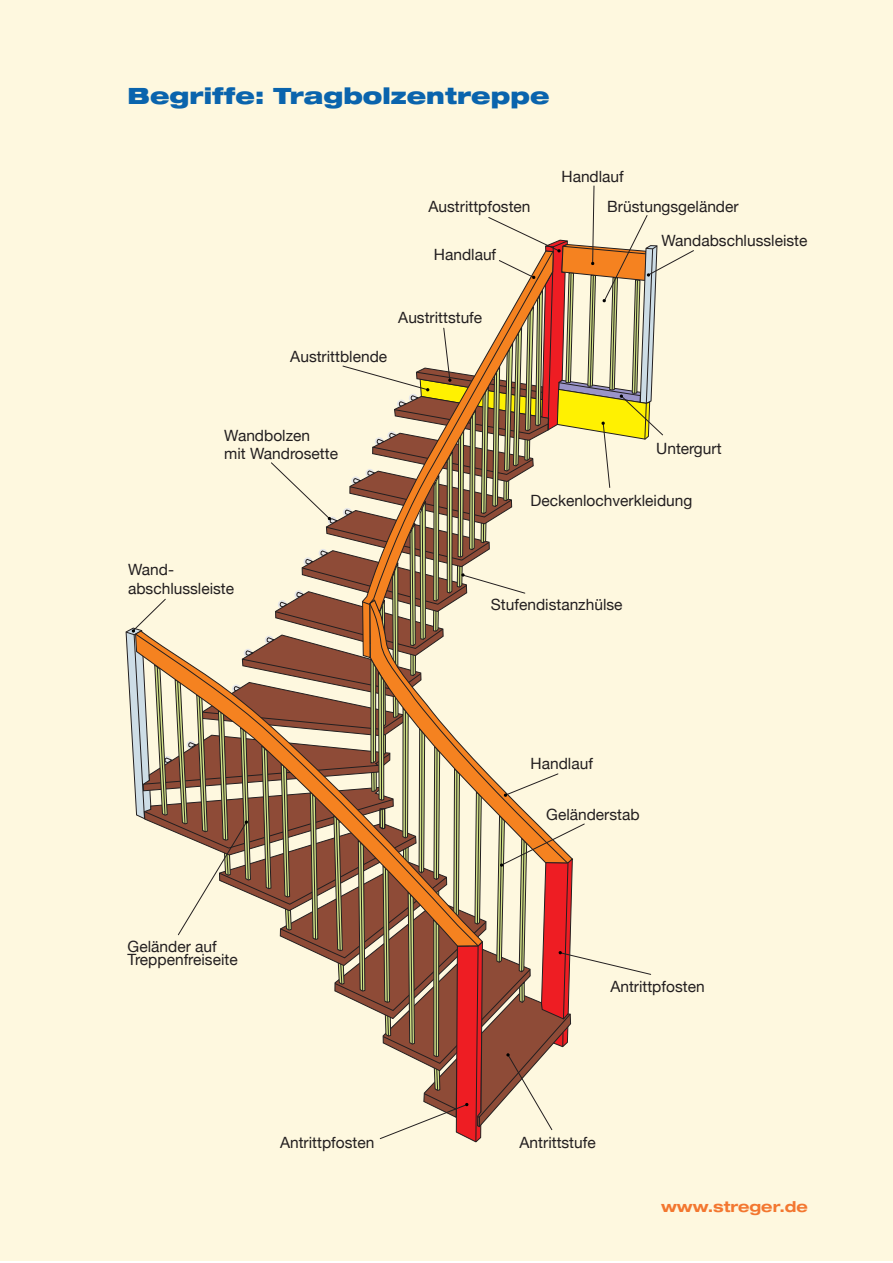
<style>
.page{position:relative;width:893px;height:1263px;background:#fff}
.page>*{position:absolute;margin:0;border:0;box-sizing:border-box;transform-origin:0 0}
.t1{font:900 expanded 22.5px "Helvetica Neue";color:#0a64ad}
.t2{font:15.45px/18.6px "Helvetica Neue";color:#231f20}
.t3{font:700 expanded 15px "Helvetica Neue";color:#f37730}
</style>
<div class="page">
<div style="left:0;top:0;width:893px;height:1260px;background:#fef8df"></div>
<svg style="left:125px;top:185px;width:569px;height:958px"></svg>
<h1 class="t1" style="left:128px;top:81px;width:423px">Begriffe: Tragbolzentreppe</h1>
<p class="t2" style="left:428px;top:198px;width:104px">Austrittpfosten</p>
<p class="t2" style="left:434px;top:246px;width:64px">Handlauf</p>
<p class="t2" style="left:290px;top:348px;width:98px">Austrittblende</p>
<p class="t2" style="left:398px;top:310px;width:85px">Austrittstufe</p>
<p class="t2" style="left:607px;top:162px;width:133px;line-height:30px;text-indent:-46px">Handlauf<br>Brüstungsgeländer</p>
<p class="t2" style="left:661px;top:232px;width:148px">Wandabschlussleiste</p>
<p class="t2" style="left:224px;top:427px;width:115px">Wandbolzen<br>mit Wandrosette</p>
<p class="t2" style="left:128px;top:561px;width:108px">Wand&shy;abschlussleiste</p>
<p class="t2" style="left:128px;top:941px;width:112px;line-height:12.9px">Geländer auf<br>Treppenfreiseite</p>
<p class="t2" style="left:656px;top:440px;width:67px">Untergurt</p>
<p class="t2" style="left:531px;top:492px;width:163px">Deckenlochverkleidung</p>
<p class="t2" style="left:491px;top:596px;width:133px">Stufendistanzhülse</p>
<p class="t2" style="left:531px;top:755px;width:64px">Handlauf</p>
<p class="t2" style="left:546px;top:806px;width:95px">Geländerstab</p>
<p class="t2" style="left:610px;top:978px;width:96px">Antrittpfosten</p>
<p class="t2" style="left:280px;top:1134px;width:96px">Antrittpfosten</p>
<p class="t2" style="left:520px;top:1134px;width:78px">Antrittstufe</p>
<p class="t3" style="left:661px;top:1197px;width:148px">www.streger.de</p>
</div>
